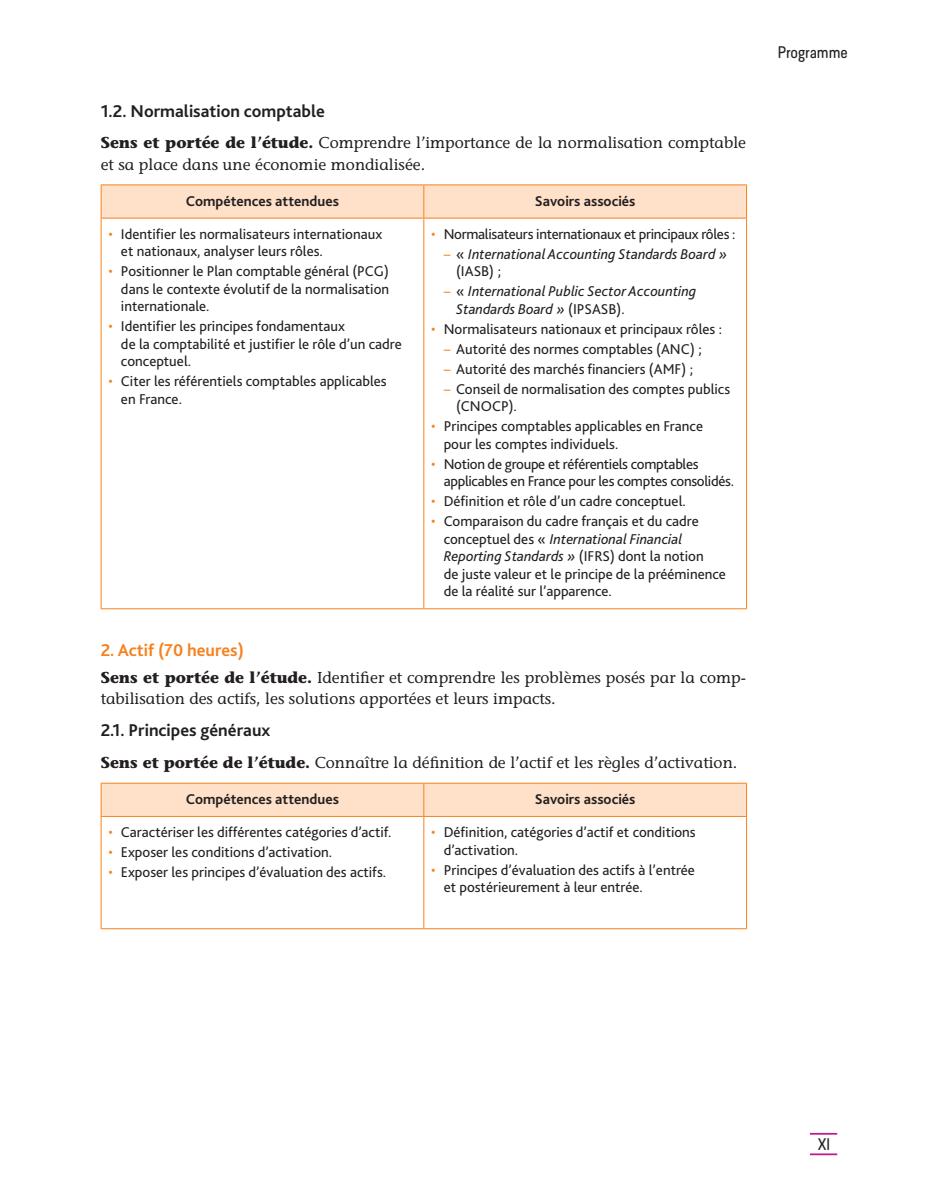
<style>
.page{position:relative;width:944px;height:1190px;background:#fff}
.page>*{position:absolute;margin:0;border:0;box-sizing:border-box;transform-origin:0 0}
.t1{font:700 17.85px "Bliss 2";color:#231f20}
.t2{font:700 17.85px "Bliss 2";color:#f58220}
.t3{font:500 15.75px/21.3px "Stone Informal Std";color:#231f20}
.t4{font:15.75px "Predige Rounded";color:#231f20}
.t5{font:14.88px/17.5px "Bliss 2";color:#231f20}
.t6{font:14.88px/17.5px "Bliss 2";letter-spacing:-.02em;color:#231f20}
.t7{font:italic 14.88px/17.5px "Bliss 2";color:#231f20}
.t8{font:700 14.88px "Bliss 2";color:#231f20}
.s1{font-weight:700}
.s2{font-weight:300;color:#f58220}
.s3{font-style:normal;color:#f58220}
.s4{font-style:normal}
.s5{color:#f58220}
.s6{font-style:italic}
</style>
<div class="page">
<hr style="left:809px;top:1153px;width:28px;height:2px;background:#c2188d">
<svg style="left:809px;top:1133px;width:28px;height:1px"></svg>
<div style="left:102px;top:185px;width:643px;height:33px;background:#fee1c8"></div>
<hr style="left:423px;top:185px;width:1px;height:33px;background:#f58220">
<hr style="left:423px;top:219px;width:1px;height:389px;background:#f58220">
<hr style="left:101px;top:184px;width:322px;height:1px;background:#f58220">
<hr style="left:101px;top:185px;width:1px;height:33px;background:#f58220">
<hr style="left:423px;top:184px;width:323px;height:1px;background:#f58220">
<hr style="left:745px;top:185px;width:1px;height:33px;background:#f58220">
<hr style="left:101px;top:218px;width:322px;height:1px;background:#f58220">
<hr style="left:101px;top:219px;width:1px;height:389px;background:#f58220">
<hr style="left:423px;top:218px;width:323px;height:1px;background:#f58220">
<hr style="left:745px;top:219px;width:1px;height:389px;background:#f58220">
<hr style="left:101px;top:608px;width:322px;height:1px;background:#f58220">
<hr style="left:423px;top:608px;width:323px;height:1px;background:#f58220">
<div style="left:102px;top:784px;width:643px;height:32px;background:#fee1c8"></div>
<hr style="left:423px;top:783px;width:1px;height:33px;background:#f58220">
<hr style="left:423px;top:817px;width:1px;height:111px;background:#f58220">
<hr style="left:101px;top:783px;width:322px;height:1px;background:#f58220">
<hr style="left:101px;top:783px;width:1px;height:33px;background:#f58220">
<hr style="left:423px;top:783px;width:323px;height:1px;background:#f58220">
<hr style="left:745px;top:783px;width:1px;height:33px;background:#f58220">
<hr style="left:101px;top:816px;width:322px;height:1px;background:#f58220">
<hr style="left:101px;top:817px;width:1px;height:111px;background:#f58220">
<hr style="left:423px;top:816px;width:323px;height:1px;background:#f58220">
<hr style="left:745px;top:817px;width:1px;height:111px;background:#f58220">
<hr style="left:101px;top:928px;width:322px;height:1px;background:#f58220">
<hr style="left:423px;top:928px;width:323px;height:1px;background:#f58220">
<p class="t1" style="left:101px;top:100px;width:226px">1.2. Normalisation comptable</p>
<p class="t3" style="left:101px;top:132px;width:646px"><span class="s1">Sens et portée de l’étude.</span> Comprendre l’importance de la normalisation comptable et sa place dans une économie mondialisée.</p>
<p class="t8" style="left:186px;top:192px;width:154px">Compétences attendues</p>
<p class="t8" style="left:534px;top:192px;width:102px">Savoirs associés</p>
<p class="t5" style="left:121px;top:225px;width:263px;text-indent:-12px"><span class="s2">•</span> Identifier les normalisateurs internationaux et nationaux, analyser leurs rôles.</p>
<p class="t5" style="left:121px;top:262px;width:269px;text-align:justify;text-indent:-12px"><span class="s2">•</span> Positionner le Plan comptable général (PCG) dans le contexte évolutif de la normalisation internationale.</p>
<p class="t5" style="left:121px;top:317px;width:282px;text-indent:-12px"><span class="s2">•</span> Identifier les principes fondamentaux<br>de la comptabilité et justifier le rôle d’un cadre conceptuel.</p>
<p class="t5" style="left:121px;top:372px;width:267px;text-indent:-12px"><span class="s2">•</span> Citer les référentiels comptables applicables en France.</p>
<p class="t6" style="left:431px;top:225px;width:306px"><span class="s2">•</span> Normalisateurs internationaux et principaux rôles :</p>
<p class="t7" style="left:456px;top:245px;width:272px;text-indent:-12px"><span class="s3">–</span> <span class="s4">«</span> International Accounting Standards Board » <span class="s4">(IASB) ;</span></p>
<p class="t7" style="left:456px;top:282px;width:242px;text-indent:-12px"><span class="s3">–</span> <span class="s4">«</span> International Public Sector Accounting<br>Standards Board » <span class="s4">(IPSASB).</span></p>
<p class="t5" style="left:431px;top:320px;width:292px"><span class="s2">•</span> Normalisateurs nationaux et principaux rôles :</p>
<p class="t5" style="left:443px;top:340px;width:259px"><span class="s5">–</span> Autorité des normes comptables (ANC) ;</p>
<p class="t5" style="left:443px;top:360px;width:251px"><span class="s5">–</span> Autorité des marchés financiers (AMF) ;</p>
<p class="t5" style="left:456px;top:380px;width:275px;text-indent:-12px"><span class="s5">–</span> Conseil de normalisation des comptes publics (CNOCP).</p>
<p class="t5" style="left:443px;top:417px;width:261px;text-indent:-12px"><span class="s2">•</span> Principes comptables applicables en France pour les comptes individuels.</p>
<p class="t6" style="left:443px;top:455px;width:292px;text-indent:-12px"><span class="s2">•</span> Notion de groupe et référentiels comptables applicables en France pour les comptes consolidés.</p>
<p class="t5" style="left:431px;top:492px;width:256px"><span class="s2">•</span> Définition et rôle d’un cadre conceptuel.</p>
<p class="t5" style="left:443px;top:512px;width:283px;text-indent:-12px"><span class="s2">•</span> Comparaison du cadre français et du cadre conceptuel des « <span class="s6">International Financial Reporting Standards »</span> (IFRS) dont la notion<br>de juste valeur et le principe de la prééminence de la réalité sur l’apparence.</p>
<p class="t2" style="left:101px;top:639px;width:145px">2. Actif (70 heures)</p>
<p class="t3" style="left:101px;top:666px;width:646px"><span class="s1">Sens et portée de l’étude.</span> Identifier et comprendre les problèmes posés par la comp&shy;tabilisation des actifs, les solutions apportées et leurs impacts.</p>
<p class="t1" style="left:101px;top:719px;width:171px">2.1. Principes généraux</p>
<p class="t3" style="left:101px;top:752px;width:638px"><span class="s1">Sens et portée de l’étude.</span> Connaître la définition de l’actif et les règles d’activation.</p>
<p class="t8" style="left:186px;top:790px;width:154px">Compétences attendues</p>
<p class="t8" style="left:534px;top:790px;width:102px">Savoirs associés</p>
<p class="t5" style="left:108px;top:823px;width:284px"><span class="s2">•</span> Caractériser les différentes catégories d’actif.</p>
<p class="t5" style="left:108px;top:843px;width:225px"><span class="s2">•</span> Exposer les conditions d’activation.</p>
<p class="t5" style="left:108px;top:863px;width:279px"><span class="s2">•</span> Exposer les principes d’évaluation des actifs.</p>
<p class="t5" style="left:443px;top:823px;width:253px;text-indent:-12px"><span class="s2">•</span> Définition, catégories d’actif et conditions d’activation.</p>
<p class="t5" style="left:443px;top:860px;width:252px;text-indent:-12px"><span class="s2">•</span> Principes d’évaluation des actifs à l’entrée et postérieurement à leur entrée.</p>
<p class="t4" style="left:777px;top:41px;width:72px">Programme</p>
<p class="t4" style="left:817px;top:1133px;width:14px">XI</p>
</div>
